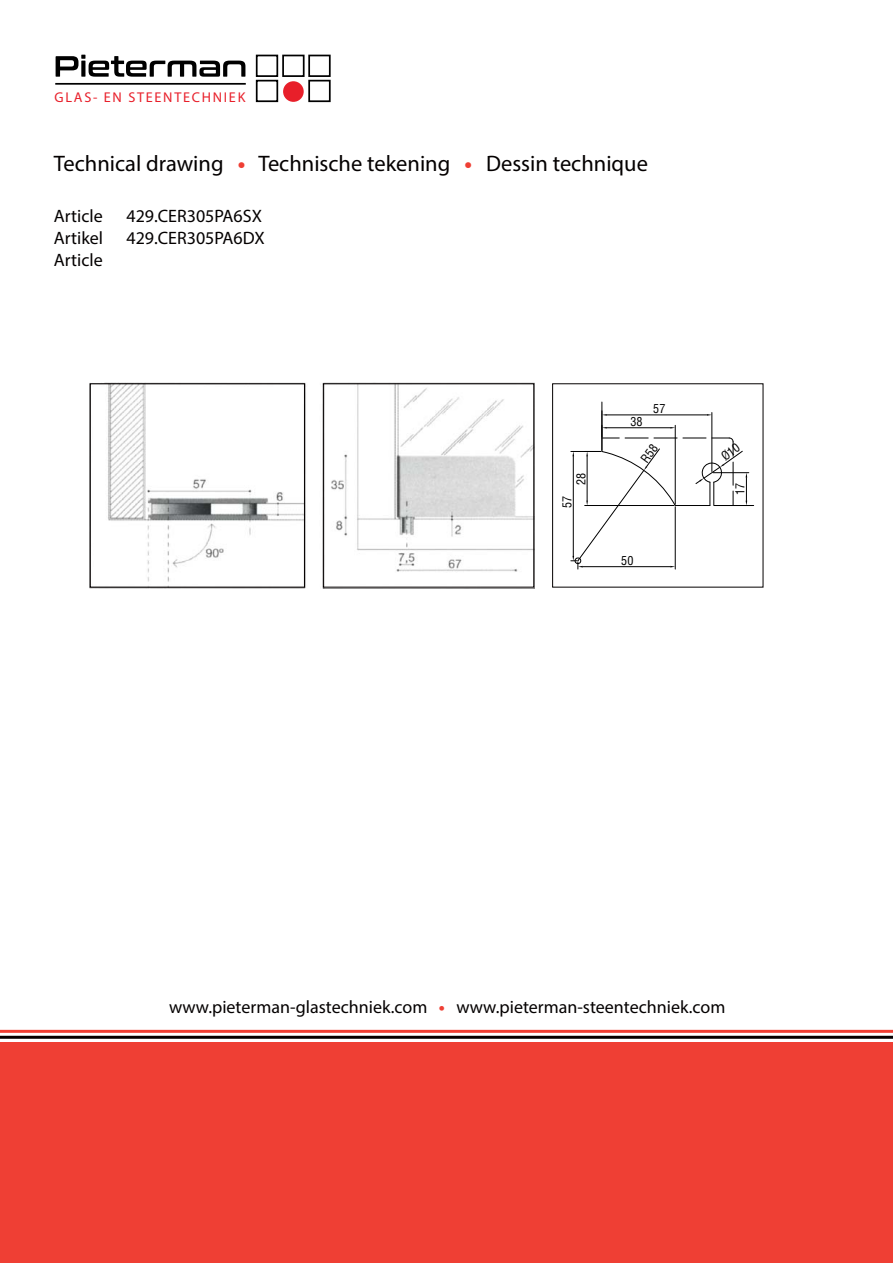
<style>
.page{position:relative;width:893px;height:1263px;background:#fff}
.page>*{position:absolute;margin:0;border:0;box-sizing:border-box;transform-origin:0 0}
.t1{font:22.5px "Myriad Pro";color:#040000}
.t2{font:18px/21.6px "Myriad Pro";color:#040000;text-align:justify}
.t3{font:14.25px "Myriad Pro";letter-spacing:.12em;color:#e81f2a}
.t4{font:condensed 12.15px "Helvetica LT Std";color:#000}
.s1{font-weight:700;color:#ef3f34}
</style>
<div class="page">
<div style="left:0;top:1042px;width:893px;height:221px;background:#ef3f34"></div>
<hr style="left:0;top:1036px;width:893px;height:3px;background:#040000">
<hr style="left:0;top:1030px;width:893px;height:3px;background:#ef3f34">
<svg style="left:55px;top:54px;width:276px;height:49px"></svg>
<div style="left:283px;top:81px;width:21px;height:21px;background:#e81f2a;border-radius:50%"></div>
<svg style="left:90px;top:383px;width:674px;height:205px"></svg>
<svg style="left:571px;top:411px;width:106px;height:158px"></svg>
<svg style="left:683px;top:438px;width:71px;height:68px"></svg>
<p class="t3" style="left:55px;top:92px;width:192px">GLAS- EN STEENTECHNIEK</p>
<p class="t1" style="left:54px;top:155px;width:595px">Technical drawing <span class="s1">•</span> Technische tekening <span class="s1">•</span> Dessin technique</p>
<p class="t2" style="left:54px;top:207px;width:51px">Article Artikel Article</p>
<p class="t2" style="left:126px;top:207px;width:140px">429.CER305PA6SX<br>429.CER305PA6DX</p>
<p class="t4" style="left:577px;top:485px;width:14px;rotate:-90deg">28</p>
<p class="t4" style="left:563px;top:508px;width:14px;rotate:-90deg">57</p>
<p class="t4" style="left:630px;top:418px;width:14px">38</p>
<p class="t4" style="left:653px;top:405px;width:14px">57</p>
<p class="t4" style="left:621px;top:556px;width:14px">50</p>
<p class="t4" style="left:736px;top:495px;width:14px;rotate:-90deg">17</p>
<p class="t2" style="left:169px;top:998px;width:558px">www.pieterman-glastechniek.com <span class="s1">•</span> www.pieterman-steentechniek.com</p>
</div>
